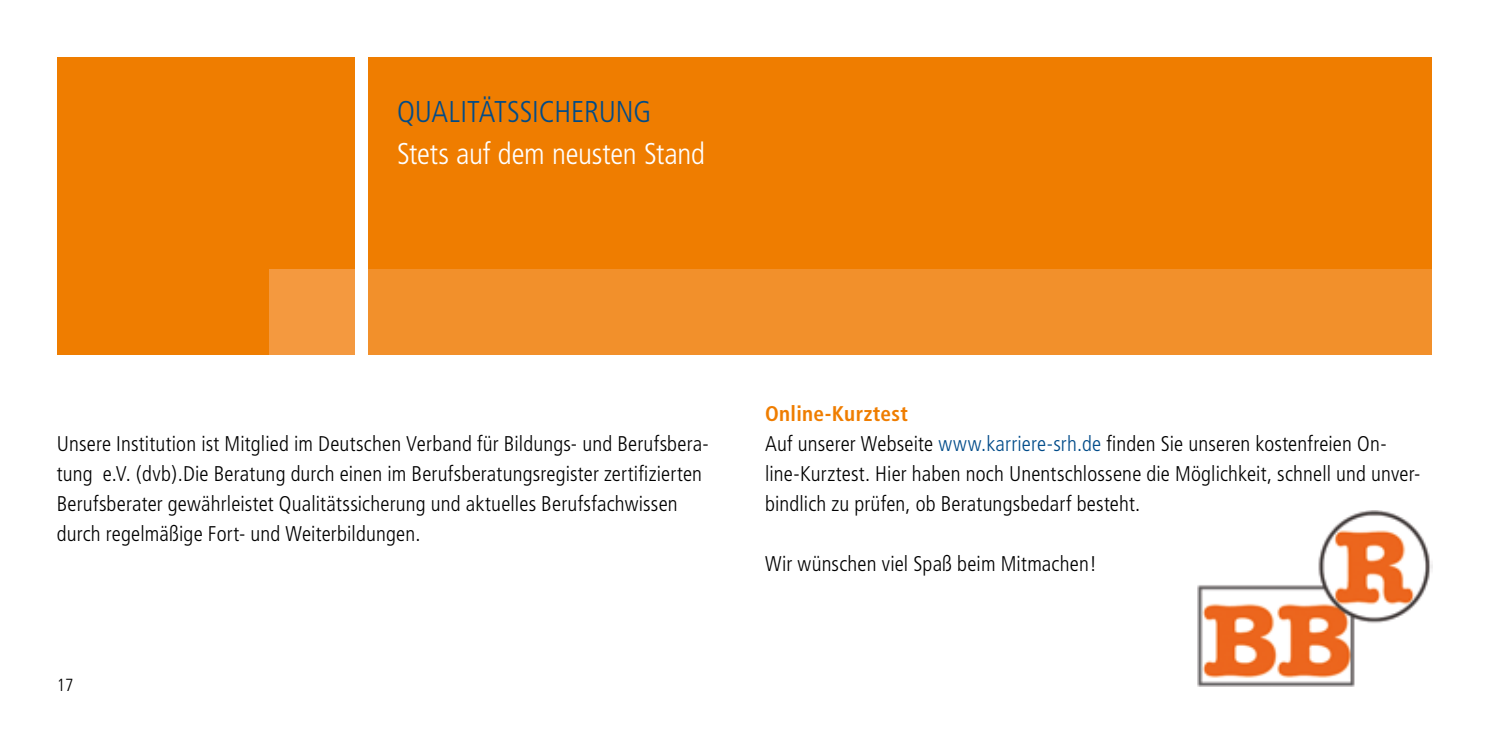
<style>
.page{position:relative;width:1489px;height:745px;background:#fff}
.page>*{position:absolute;margin:0;border:0;box-sizing:border-box;transform-origin:0 0}
.t1{font:300 condensed 30px "Frutiger";letter-spacing:-.01em;color:#fff}
.t2{font:300 condensed 30px "Frutiger";color:#004b89}
.t3{font:300 condensed 21.25px/30px "Frutiger";letter-spacing:.01em;color:#000}
.t4{font:300 condensed 17.5px "Frutiger";color:#000}
.s1{font-weight:700;color:#ef7d00}
.s2{color:#004b89}
</style>
<div class="page">
<div style="left:57px;top:57px;width:297px;height:297px;background:#ef7d00"></div>
<div style="left:369px;top:57px;width:1062px;height:297px;background:#ef7d00"></div>
<div style="left:369px;top:269px;width:1062px;height:85px;background:#f2902b"></div>
<div style="left:269px;top:269px;width:85px;height:85px;background:#f4993f"></div>
<img style="left:1197px;top:510px;width:234px;height:175px">
<h1 class="t2" style="left:397px;top:94px;width:14px">qualitätssic</h1>
<h1 class="t2" style="left:554px;top:94px;width:33px">herung</h1>
<h1 class="t1" style="left:397px;top:137px;width:309px">Stets auf dem neusten Stand</h1>
<p class="t3" style="left:57px;top:428px;width:653px">Unsere Institution ist Mitglied im Deutschen Verband für Bildungs- und Berufsbera&shy;tung e.V. (dvb).Die Beratung durch einen im Berufsberatungsregister zertifizierten Berufsberater gewährleistet Qualitätssicherung und aktuelles Berufsfachwissen durch regelmäßige Fort- und Weiterbildungen.</p>
<p class="t4" style="left:57px;top:674px;width:18px">17</p>
<p class="t3" style="left:765px;top:398px;width:657px"><span class="s1">Online-Kurztest<br></span>Auf unserer Webseite <span class="s2">www.karriere-srh.de</span> finden Sie unseren kostenfreien On&shy;line-Kurztest. H ier haben noch Unentschlossene die Möglichkeit, schnell und unver&shy;bindlich zu prüfen, ob Beratungsbedarf besteht.</p>
<p class="t3" style="left:765px;top:548px;width:333px">Wir wünschen viel Spaß beim Mitmachen!</p>
</div>
